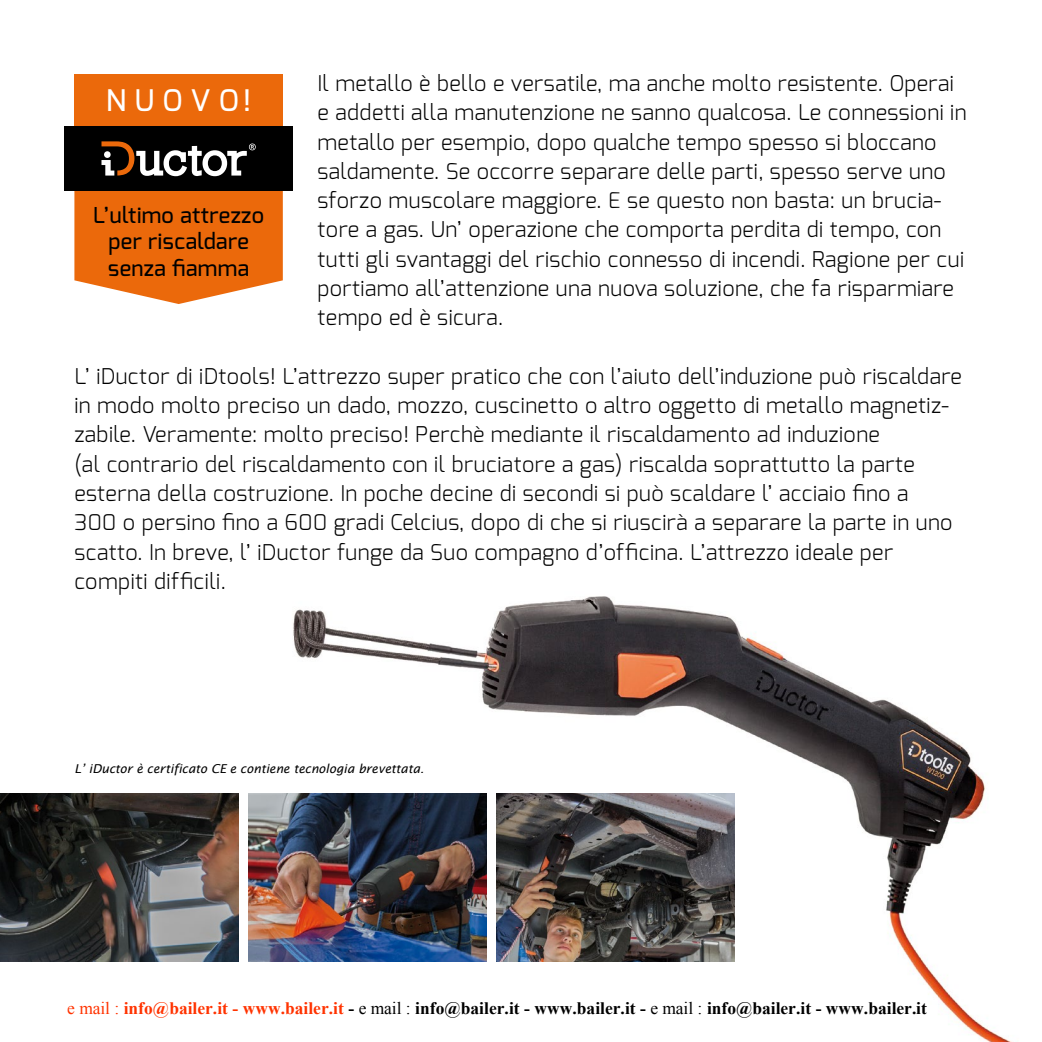
<style>
.page{position:relative;width:1042px;height:1042px;background:#fff}
.page>*{position:absolute;margin:0;border:0;box-sizing:border-box;transform-origin:0 0}
.t1{font:500 29.75px "Exo";color:#fff}
.t2{font:500 21.88px/26.2px "Exo";letter-spacing:.02em;color:#000;text-align:center}
.t3{font:300 21.7px/29.2px "Exo";letter-spacing:.02em;color:#000}
.t4{font:700 17.5px "Times New Roman";color:#000}
.t5{font:italic 12.25px "Lucida Sans";color:#000}
.s1{font-weight:400;color:#f30}
.s2{color:#f30}
.s3{font-weight:400}
</style>
<div class="page">
<img style="left:293px;top:596px;width:719px;height:446px">
<img style="left:0;top:793px;width:238px;height:169px">
<img style="left:248px;top:793px;width:238px;height:169px">
<img style="left:496px;top:793px;width:238px;height:169px">
<div style="left:74px;top:74px;width:209px;height:52px;background:#eb690b"></div>
<div style="left:64px;top:127px;width:229px;height:64px;background:#000"></div>
<svg style="left:74px;top:126px;width:209px;height:178px"></svg>
<p class="t3" style="left:317px;top:69px;width:650px">Il metallo è bello e versatile, ma anche molto resistente. Operai e addetti alla manutenzione ne sanno qualcosa. Le connessioni in metallo per esempio, dopo qualche tempo spesso si bloccano saldamente. Se occorre separare delle parti, spesso serve uno sforzo muscolare maggiore. E se questo non basta: un brucia&shy;tore a gas. Un’ operazione che comporta perdita di tempo, con tutti gli svantaggi del rischio connesso di incendi. Ragione per cui portiamo all’attenzione una nuova soluzione, che fa risparmiare tempo ed è sicura.</p>
<p class="t3" style="left:74px;top:361px;width:889px">L’ iDuctor di iDtools! L’attrezzo super pratico che con l’aiuto dell’induzione può riscaldare in modo molto preciso un dado, mozzo, cuscinetto o altro oggetto di metallo magnetiz&shy;zabile. Veramente: molto preciso! Perchè mediante il riscaldamento ad induzione<br>(al contrario del riscaldamento con il bruciatore a gas) riscalda soprattutto la parte esterna della costruzione. In poche decine di secondi si può scaldare l’ acciaio fino a<br>300 o persino fino a 600 gradi Celcius, dopo di che si riuscirà a separare la parte in uno scatto. In breve, l’ iDuctor funge da Suo compagno d’officina. L’attrezzo ideale per compiti difficili.</p>
<h1 class="t1" style="left:106px;top:82px;width:146px">N U O V O!</h1>
<p class="t2" style="left:93px;top:202px;width:172px">L’ultimo attrezzo per riscaldare senza fiamma</p>
<p class="t5" style="left:74px;top:761px;width:351px">L’ iDuctor è certificato CE e contiene tecnologia brevettata.</p>
<p class="t4" style="left:67px;top:998px;width:861px"><span class="s1">e mail :</span> <span class="s2">info@bailer.it - www.bailer.it</span> - <span class="s3">e mail :</span> info@bailer.it - www.bailer.it - <span class="s3">e mail :</span> info@bailer.it - www.bailer.it</p>
</div>
